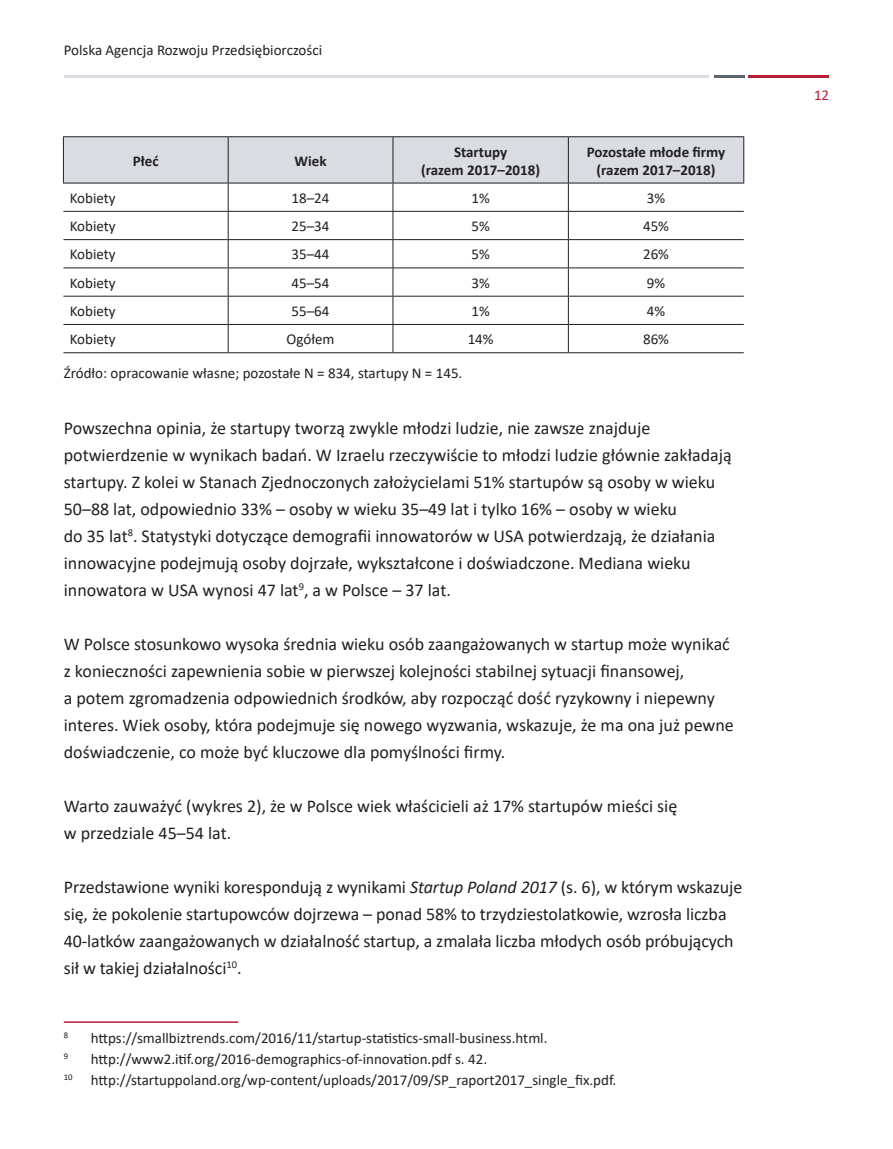
<style>
.page{position:relative;width:893px;height:1149px;background:#fff}
.page>*{position:absolute;margin:0;border:0;box-sizing:border-box;transform-origin:0 0}
.tekst_podstawowy{font:18px/27px "Calibri";color:#231f20}
.przypis{font:15px "Calibri";color:#231f20}
.główka_centralnie{font:700 15px "Calibri";color:#231f20}
.tekst_centralnie{font:15px "Calibri";color:#231f20}
.źródło{font:15px "Calibri";color:#231f20}
.tekst_do_lewej{font:15px "Calibri";color:#231f20}
.t1{font:15px "Calibri";color:#b41f32}
.przypis-2{font:8.7px "Calibri";color:#231f20}
.s1{font-style:italic}
</style>
<div class="page">
<hr style="left:748px;top:75px;width:81px;height:3px;background:#b41f32">
<hr style="left:714px;top:75px;width:30px;height:3px;background:#5c656b">
<hr style="left:64px;top:75px;width:644px;height:3px;background:#d9dce0">
<hr style="left:63px;top:136px;width:165px;height:1px;background:#231f20">
<hr style="left:228px;top:136px;width:165px;height:1px;background:#231f20">
<hr style="left:393px;top:136px;width:175px;height:1px;background:#231f20">
<hr style="left:568px;top:136px;width:176px;height:1px;background:#231f20">
<svg style="left:63px;top:137px;width:681px;height:215px"></svg>
<hr style="left:63px;top:352px;width:165px;height:1px;background:#231f20">
<hr style="left:228px;top:352px;width:165px;height:1px;background:#231f20">
<hr style="left:393px;top:352px;width:175px;height:1px;background:#231f20">
<hr style="left:568px;top:352px;width:176px;height:1px;background:#231f20">
<hr style="left:64px;top:1021px;width:174px;height:1px;background:#b41f32">
<p class="przypis" style="left:64px;top:40px;width:260px">Polska Agencja Rozwoju Przedsiębiorczości</p>
<p class="główka_centralnie" style="left:133px;top:150px;width:27px">Płeć</p>
<p class="główka_centralnie" style="left:295px;top:150px;width:34px">Wiek</p>
<p class="główka_centralnie" style="left:454px;top:141px;width:55px">Startupy</p>
<p class="główka_centralnie" style="left:421px;top:159px;width:120px">(razem 2017–2018)</p>
<p class="główka_centralnie" style="left:587px;top:141px;width:140px">Pozostałe młode firmy</p>
<p class="główka_centralnie" style="left:597px;top:159px;width:120px">(razem 2017–2018)</p>
<p class="tekst_do_lewej" style="left:70px;top:187px;width:47px">Kobiety</p>
<p class="tekst_centralnie" style="left:292px;top:187px;width:39px">18–24</p>
<p class="tekst_centralnie" style="left:471px;top:187px;width:20px">1%</p>
<p class="tekst_centralnie" style="left:647px;top:187px;width:20px">3%</p>
<p class="tekst_do_lewej" style="left:70px;top:216px;width:47px">Kobiety</p>
<p class="tekst_centralnie" style="left:292px;top:216px;width:39px">25–34</p>
<p class="tekst_centralnie" style="left:471px;top:216px;width:20px">5%</p>
<p class="tekst_centralnie" style="left:643px;top:216px;width:27px">45%</p>
<p class="tekst_do_lewej" style="left:70px;top:244px;width:47px">Kobiety</p>
<p class="tekst_centralnie" style="left:292px;top:244px;width:39px">35–44</p>
<p class="tekst_centralnie" style="left:471px;top:244px;width:20px">5%</p>
<p class="tekst_centralnie" style="left:643px;top:244px;width:27px">26%</p>
<p class="tekst_do_lewej" style="left:70px;top:272px;width:47px">Kobiety</p>
<p class="tekst_centralnie" style="left:292px;top:272px;width:39px">45–54</p>
<p class="tekst_centralnie" style="left:471px;top:272px;width:20px">3%</p>
<p class="tekst_centralnie" style="left:647px;top:272px;width:20px">9%</p>
<p class="tekst_do_lewej" style="left:70px;top:300px;width:47px">Kobiety</p>
<p class="tekst_centralnie" style="left:292px;top:300px;width:39px">55–64</p>
<p class="tekst_centralnie" style="left:471px;top:300px;width:20px">1%</p>
<p class="tekst_centralnie" style="left:647px;top:300px;width:20px">4%</p>
<p class="tekst_do_lewej" style="left:70px;top:329px;width:47px">Kobiety</p>
<p class="tekst_centralnie" style="left:287px;top:329px;width:49px">Ogółem</p>
<p class="tekst_centralnie" style="left:468px;top:329px;width:27px">14%</p>
<p class="tekst_centralnie" style="left:643px;top:329px;width:27px">86%</p>
<p class="źródło" style="left:64px;top:363px;width:400px">Źródło: opracowanie własne; pozostałe N = 834, startupy N = 145.</p>
<p class="tekst_podstawowy" style="left:64px;top:413px;width:669px">Powszechna opinia, że startupy tworzą zwykle młodzi ludzie, nie zawsze znajduje potwierdzenie w wynikach badań. W Izraelu rzeczywiście to młodzi ludzie głównie zakładają startupy. Z kolei w Stanach Zjednoczonych założycielami 51% startupów są osoby w wieku 50–88 lat, odpowiednio 33% – osoby w wieku 35–49 lat i tylko 16% – osoby w wieku<br>do 35 lat<sup>8</sup>. Statystyki dotyczące demografii innowatorów w USA potwierdzają, że działania innowacyjne podejmują osoby dojrzałe, wykształcone i doświadczone. Mediana wieku innowatora w USA wynosi 47 lat<sup>9</sup>, a w Polsce – 37 lat.</p>
<p class="tekst_podstawowy" style="left:64px;top:629px;width:672px">W Polsce stosunkowo wysoka średnia wieku osób zaangażowanych w startup może wynikać z konieczności zapewnienia sobie w pierwszej kolejności stabilnej sytuacji finansowej,<br>a potem zgromadzenia odpowiednich środków, aby rozpocząć dość ryzykowny i niepewny interes. Wiek osoby, która podejmuje się nowego wyzwania, wskazuje, że ma ona już pewne doświadczenie, co może być kluczowe dla pomyślności firmy.</p>
<p class="tekst_podstawowy" style="left:64px;top:791px;width:615px">Warto zauważyć (wykres 2), że w Polsce wiek właścicieli aż 17% startupów mieści się w przedziale 45–54 lat.</p>
<p class="tekst_podstawowy" style="left:64px;top:872px;width:680px">Przedstawione wyniki korespondują z wynikami <span class="s1">Startup Poland 2017</span> (s. 6), w którym wskazuje się, że pokolenie startupowców dojrzewa – ponad 58% to trzydziestolatkowie, wzrosła liczba 40-latków zaangażowanych w działalność startup, a zmalała liczba młodych osób próbujących sił w takiej działalności<sup>10</sup>.</p>
<p class="przypis-2" style="left:64px;top:1028px;width:6px">8</p>
<p class="przypis" style="left:91px;top:1027px;width:458px">https://smallbiztrends.com/2016/11/startup-statistics-small-business.html.</p>
<p class="przypis-2" style="left:64px;top:1049px;width:6px">9</p>
<p class="przypis" style="left:91px;top:1048px;width:398px">http://www2.itif.org/2016-demographics-of-innovation.pdf s. 42.</p>
<p class="przypis" style="left:64px;top:1069px;width:554px"><sup>10</sup> http://startuppoland.org/wp-content/uploads/2017/09/SP_raport2017_single_fix.pdf.</p>
<p class="t1" style="left:814px;top:85px;width:17px">12</p>
</div>
